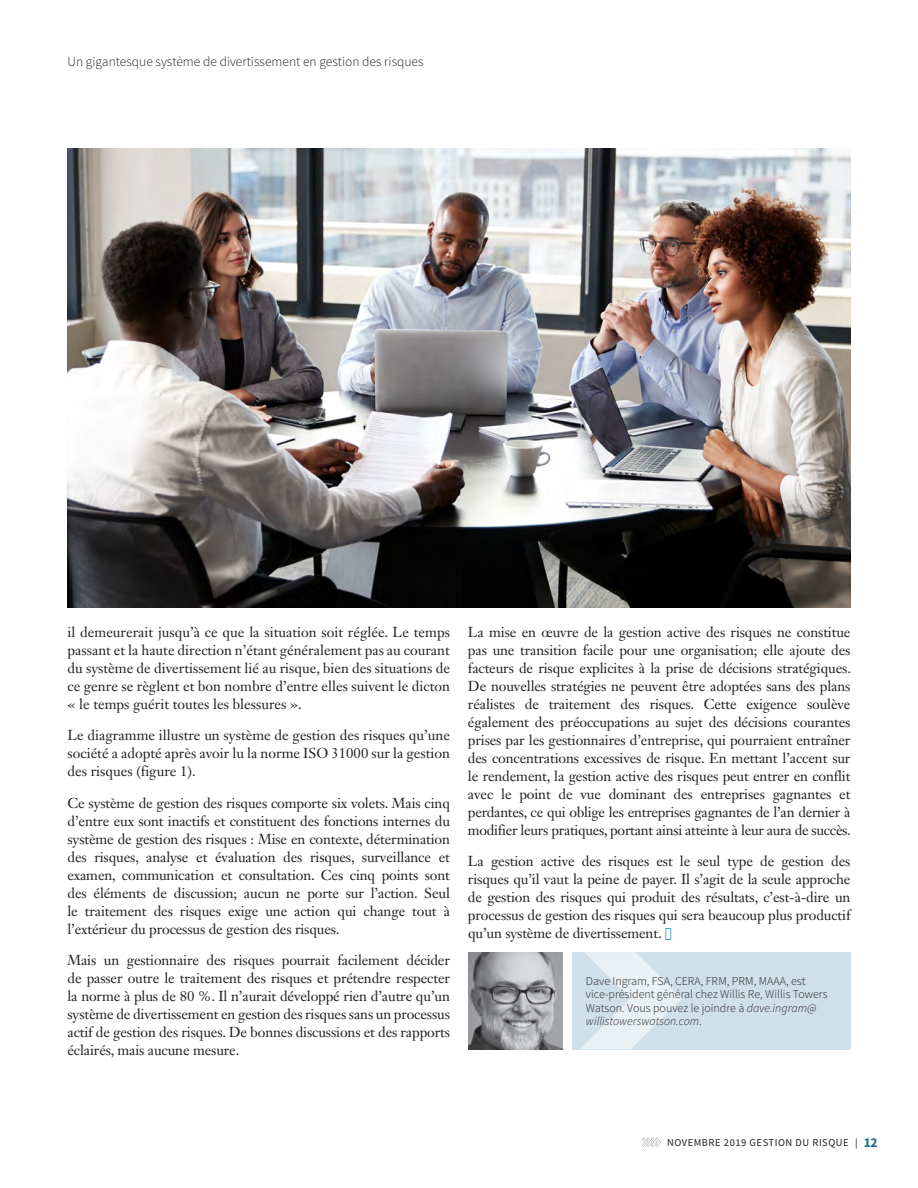
<style>
.page{position:relative;width:918px;height:1188px;background:#fff}
.page>*{position:absolute;margin:0;border:0;box-sizing:border-box;transform-origin:0 0}
.Article_Body___space{font:14.25px/18px "Janson Text LT Std";letter-spacing:-.01em;color:#231f20;text-align:justify}
.t1{font:300 13.5px "Source Sans Pro";color:#231f20}
.Author_Info{font:300 12px/13.5px "Source Sans Pro";color:#231f20}
.t2{font:10.5px "Source Sans Pro";letter-spacing:.05em;color:#231f20}
.s1{color:#3698b6}
.s2{font-style:italic}
.s3{font-weight:700;font-size:13.5px;color:#1d6e8a}
</style>
<div class="page">
<svg style="left:642px;top:1138px;width:19px;height:9px"></svg>
<img style="left:68px;top:148px;width:782px;height:460px">
<div style="left:572px;top:952px;width:278px;height:97px;background:#d0e0ea"></div>
<svg style="left:581px;top:952px;width:101px;height:97px"></svg>
<img style="left:468px;top:952px;width:94px;height:97px">
<p class="t1" style="left:68px;top:54px;width:358px">Un gigantesque système de divertissement en gestion des risques</p>
<p class="Article_Body___space" style="left:68px;top:623px;width:384px">il demeurerait jusqu’à ce que la situation soit réglée. Le temps passant et la haute direction n’étant généralement pas au courant du système de divertissement lié au risque, bien des situations de ce genre se règlent et bon nombre d’entre elles suivent le dicton « le temps guérit toutes les blessures ».</p>
<p class="Article_Body___space" style="left:68px;top:726px;width:384px">Le diagramme illustre un système de gestion des risques qu’une société a adopté après avoir lu la norme ISO 31000 sur la gestion des risques (figure 1).</p>
<p class="Article_Body___space" style="left:68px;top:794px;width:384px">Ce système de gestion des risques comporte six volets. Mais cinq d’entre eux sont inactifs et constituent des fonctions internes du système de gestion des risques : Mise en contexte, détermination des risques, analyse et évaluation des risques, surveillance et examen, communication et consultation. Ces cinq points sont des éléments de discussion; aucun ne porte sur l’action. Seul le traitement des risques exige une action qui change tout à l’extérieur du processus de gestion des risques.</p>
<p class="Article_Body___space" style="left:68px;top:951px;width:384px">Mais un gestionnaire des risques pourrait facilement décider de passer outre le traitement des risques et prétendre respecter la norme à plus de 80 %. Il n’aurait développé rien d’autre qu’un système de divertissement en gestion des risques sans un processus actif de gestion des risques. De bonnes discussions et des rapports éclairés, mais aucune mesure.</p>
<p class="Article_Body___space" style="left:468px;top:623px;width:385px">La mise en œuvre de la gestion active des risques ne constitue pas une transition facile pour une organisation; elle ajoute des facteurs de risque explicites à la prise de décisions stratégiques.<br>De nouvelles stratégies ne peuvent être adoptées sans des plans réalistes de traitement des risques. Cette exigence soulève également des préoccupations au sujet des décisions courantes prises par les gestionnaires d’entreprise, qui pourraient entraîner des concentrations excessives de risque. En mettant l’accent sur le rendement, la gestion active des risques peut entrer en conflit avec le point de vue dominant des entreprises gagnantes et perdantes, ce qui oblige les entreprises gagnantes de l’an dernier à modifier leurs pratiques, portant ainsi atteinte à leur aura de succès.</p>
<p class="Article_Body___space" style="left:468px;top:852px;width:384px">La gestion active des risques est le seul type de gestion des risques qu’il vaut la peine de payer. Il s’agit de la seule approche de gestion des risques qui produit des résultats, c’est-à-dire un processus de gestion des risques qui sera beaucoup plus productif qu’un système de divertissement. <span class="s1">■</span></p>
<p class="Author_Info" style="left:586px;top:974px;width:243px">Dave Ingram, FSA, CERA, FRM, PRM, MAAA, est vice-président général chez Willis Re, Willis Towers Watson. Vous pouvez le joindre à <span class="s2">dave.ingram@ willistowerswatson.com</span>.</p>
<p class="t2" style="left:667px;top:1136px;width:212px">NOVEMBRE 2019 GESTION DU RISQUE | <span class="s3">12</span></p>
</div>
